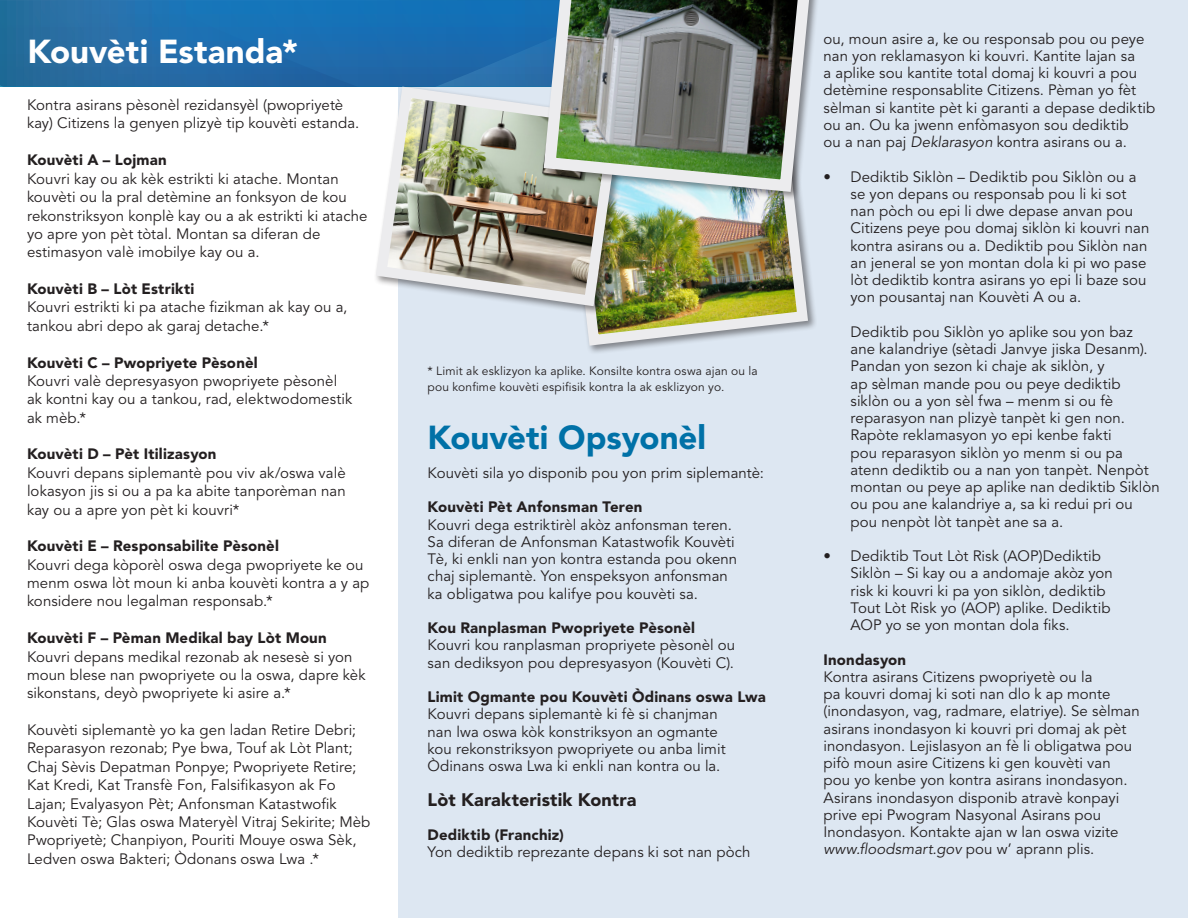
<style>
.page{position:relative;width:1188px;height:918px;background:#fff}
.page>*{position:absolute;margin:0;border:0;box-sizing:border-box;transform-origin:0 0}
.t1{font:900 33px "Avenir LT Std";color:#fff}
.t2{font:900 33px "Avenir LT Std";color:#0071a7}
.t3{font:900 18px "Avenir LT Std";letter-spacing:.005em;color:#231f20}
.t4{font:15px/17.2px "Avenir LT Std";letter-spacing:.005em;color:#231f20}
.t5{font:900 15px "Avenir LT Std";letter-spacing:.01em;color:#231f20}
.t6{font:12px/15.3px "Avenir LT Std";letter-spacing:.015em;color:#231f20}
.s1{font-style:italic}
</style>
<div class="page">
<div style="left:796px;top:0;width:392px;height:918px;background:#dde7f2"></div>
<div style="left:398px;top:0;width:405px;height:918px;background:#dde7f2"></div>
<img style="left:585px;top:201px;width:229px;height:150px">
<svg style="left:0;top:0;width:537px;height:87px"></svg>
<img style="left:370px;top:81px;width:256px;height:231px">
<div style="left:541px;top:0;width:280px;height:201px;background:#231f20;opacity:.5"></div>
<img style="left:537px;top:0;width:281px;height:198px">
<p class="t1" style="left:27px;top:32px;width:272px">Kouvèti Estanda*</p>
<p class="t4" style="left:27px;top:96px;width:334px;line-height:18px">Kontra asirans pèsonèl rezidansyèl (pwopriyetè kay) Citizens la genyen plizyè tip kouvèti estanda.</p>
<p class="t5" style="left:27px;top:151px;width:141px">Kouvèti A – Lojman</p>
<p class="t4" style="left:27px;top:170px;width:342px;line-height:18.3px">Kouvri kay ou ak kèk estrikti ki atache. Montan kouvèti ou la pral detèmine an fonksyon de kou rekonstriksyon konplè kay ou a ak estrikti ki atache yo apre yon pèt tòtal. Montan sa diferan de estimasyon valè imobilye kay ou a.</p>
<p class="t5" style="left:27px;top:280px;width:169px">Kouvèti B – Lòt Estrikti</p>
<p class="t4" style="left:27px;top:299px;width:322px;line-height:18.3px">Kouvri estrikti ki pa atache fizikman ak kay ou a, tankou abri depo ak garaj detache.*</p>
<p class="t5" style="left:27px;top:353px;width:232px">Kouvèti C – Pwopriyete Pèsonèl</p>
<p class="t4" style="left:27px;top:372px;width:327px;line-height:18.3px">Kouvri valè depresyasyon pwopriyete pèsonèl ak kontni kay ou a tankou, rad, elektwodomestik ak mèb.*</p>
<p class="t5" style="left:27px;top:445px;width:191px">Kouvèti D – Pèt Itilizasyon</p>
<p class="t4" style="left:27px;top:464px;width:320px;line-height:18.3px;text-align:justify">Kouvri depans siplemantè pou viv ak/oswa valè lokasyon jis si ou a pa ka abite tanporèman nan kay ou a apre yon pèt ki kouvri*</p>
<p class="t5" style="left:27px;top:537px;width:254px">Kouvèti E – Responsabilite Pèsonèl</p>
<p class="t4" style="left:27px;top:556px;width:344px;line-height:18.3px">Kouvri dega kòporèl oswa dega pwopriyete ke ou menm oswa lòt moun ki anba kouvèti kontra a y ap konsidere nou legalman responsab.*</p>
<p class="t5" style="left:27px;top:629px;width:301px">Kouvèti F – Pèman Medikal bay Lòt Moun</p>
<p class="t4" style="left:27px;top:648px;width:340px;line-height:18.3px">Kouvri depans medikal rezonab ak nesesè si yon moun blese nan pwopriyete ou la oswa, dapre kèk sikonstans, deyò pwopriyete ki asire a.*</p>
<p class="t4" style="left:27px;top:721px;width:345px;line-height:18.3px">Kouvèti siplemantè yo ka gen ladan Retire Debri; Reparasyon rezonab; Pye bwa, Touf ak Lòt Plant; Chaj Sèvis Depatman Ponpye; Pwopriyete Retire; Kat Kredi, Kat Transfè Fon, Falsifikasyon ak Fo Lajan; Evalyasyon Pèt; Anfonsman Katastwofik Kouvèti Tè; Glas oswa Materyèl Vitraj Sekirite; Mèb Pwopriyetè; Chanpiyon, Pouriti Mouye oswa Sèk, Ledven oswa Bakteri; Òdonans oswa Lwa .*</p>
<p class="t6" style="left:428px;top:364px;width:332px">* Limit ak esklizyon ka aplike. Konsilte kontra oswa ajan ou la pou konfime kouvèti espifisik kontra la ak esklizyon yo.</p>
<p class="t2" style="left:428px;top:418px;width:280px">Kouvèti Opsyonèl</p>
<p class="t4" style="left:428px;top:465px;width:338px">Kouvèti sila yo disponib pou yon prim siplemantè:</p>
<p class="t5" style="left:428px;top:498px;width:216px">Kouvèti Pèt Anfonsman Teren</p>
<p class="t4" style="left:428px;top:516px;width:311px">Kouvri dega estriktirèl akòz anfonsman teren.<br>Sa diferan de Anfonsman Katastwofik Kouvèti Tè, ki enkli nan yon kontra estanda pou okenn chaj siplemantè. Yon enspeksyon anfonsman ka obligatwa pou kalifye pou kouvèti sa.</p>
<p class="t5" style="left:428px;top:619px;width:269px">Kou Ranplasman Pwopriyete Pèsonèl</p>
<p class="t4" style="left:428px;top:637px;width:309px">Kouvri kou ranplasman propriyete pèsonèl ou san dediksyon pou depresyasyon (Kouvèti C).</p>
<p class="t5" style="left:428px;top:688px;width:340px">Limit Ogmante pou Kouvèti Òdinans oswa Lwa</p>
<p class="t4" style="left:428px;top:706px;width:300px">Kouvri depans siplemantè ki fè si chanjman nan lwa oswa kòk konstriksyon an ogmante kou rekonstriksyon pwopriyete ou anba limit Òdinans oswa Lwa ki enkli nan kontra ou la.</p>
<p class="t3" style="left:428px;top:789px;width:210px">Lòt Karakteristik Kontra</p>
<p class="t5" style="left:428px;top:826px;width:138px">Dediktib (Franchiz)</p>
<p class="t4" style="left:428px;top:844px;width:324px">Yon dediktib reprezante depans ki sot nan pòch</p>
<p class="t4" style="left:824px;top:30px;width:333px">ou, moun asire a, ke ou responsab pou ou peye nan yon reklamasyon ki kouvri. Kantite lajan sa<br>a aplike sou kantite total domaj ki kouvri a pou detèmine responsablite Citizens. Pèman yo fèt sèlman si kantite pèt ki garanti a depase dediktib ou an. Ou ka jwenn enfòmasyon sou dediktib<br>ou a nan paj <span class="s1">Deklarasyon</span> kontra asirans ou a.</p>
<p class="t4" style="left:851px;top:168px;width:301px;text-indent:-27px">• Dediktib Siklòn – Dediktib pou Siklòn ou a se yon depans ou responsab pou li ki sot nan pòch ou epi li dwe depase anvan pou Citizens peye pou domaj siklòn ki kouvri nan kontra asirans ou a. Dediktib pou Siklòn nan an jeneral se yon montan dola ki pi wo pase lòt dediktib kontra asirans yo epi li baze sou yon pousantaj nan Kouvèti A ou a.</p>
<p class="t4" style="left:851px;top:324px;width:311px">Dediktib pou Siklòn yo aplike sou yon baz ane kalandriye (sètadi Janvye jiska Desanm).<br>Pandan yon sezon ki chaje ak siklòn, y<br>ap sèlman mande pou ou peye dediktib siklòn ou a yon sèl fwa – menm si ou fè reparasyon nan plizyè tanpèt ki gen non.<br>Rapòte reklamasyon yo epi kenbe fakti<br>pou reparasyon siklòn yo menm si ou pa atenn dediktib ou a nan yon tanpèt. Nenpòt montan ou peye ap aplike nan dediktib Siklòn ou pou ane kalandriye a, sa ki redui pri ou pou nenpòt lòt tanpèt ane sa a.</p>
<p class="t4" style="left:851px;top:548px;width:264px;text-indent:-27px">• Dediktib Tout Lòt Risk (AOP)Dediktib Siklòn – Si kay ou a andomaje akòz yon risk ki kouvri ki pa yon siklòn, dediktib Tout Lòt Risk yo (AOP) aplike. Dediktib AOP yo se yon montan dola fiks.</p>
<p class="t5" style="left:824px;top:650px;width:84px">Inondasyon</p>
<p class="t4" style="left:824px;top:669px;width:318px">Kontra asirans Citizens pwopriyetè ou la<br>pa kouvri domaj ki soti nan dlo k ap monte (inondasyon, vag, radmare, elatriye). Se sèlman asirans inondasyon ki kouvri pri domaj ak pèt inondasyon. Lejislasyon an fè li obligatwa pou pifò moun asire Citizens ki gen kouvèti van pou yo kenbe yon kontra asirans inondasyon.<br>Asirans inondasyon disponib atravè konpayi prive epi Pwogram Nasyonal Asirans pou Inondasyon. Kontakte ajan w lan oswa vizite <span class="s1">www.floodsmart.gov</span> pou w’ aprann plis.</p>
</div>
